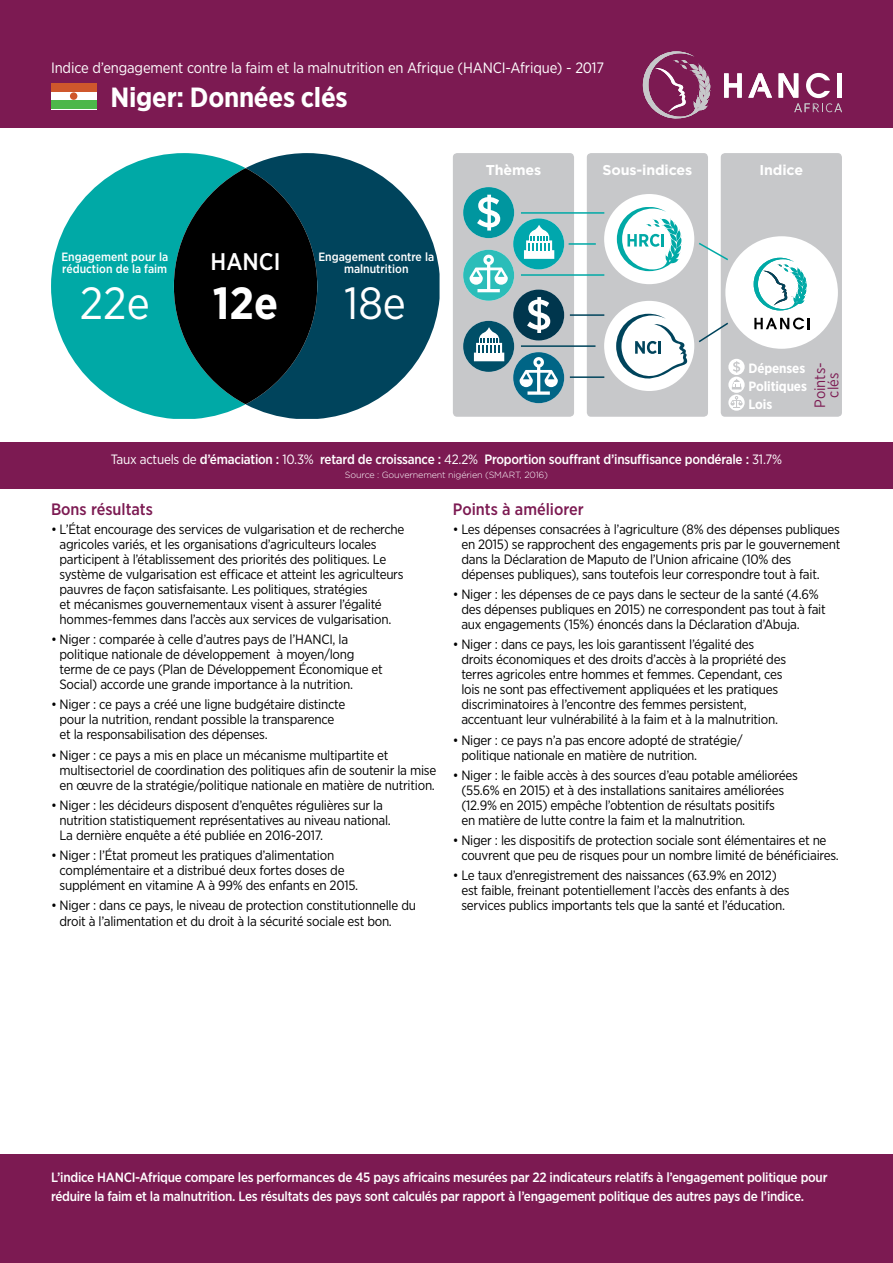
<style>
.page{position:relative;width:893px;height:1263px;background:#fff}
.page>*{position:absolute;margin:0;border:0;box-sizing:border-box;transform-origin:0 0}
.t1{font:45px "Gotham Narrow";color:#fff}
.t2{font:700 45px "Gotham Narrow";color:#fff}
.t3{font:700 27.75px "Gotham Narrow";letter-spacing:-.01em;color:#fff}
.t4{font:500 24px "Gotham Narrow";color:#fff}
.t5{font:500 16.5px "Gotham Narrow";color:#7c1a52}
.t6{font:15px "Gotham Narrow";letter-spacing:-.01em;color:#fff}
.t7{font:15px/13.5px "Gotham Narrow";color:#7c1a52;text-align:center}
.t8{font:700 14.25px "Gotham";letter-spacing:-.01em;color:#fff}
.t9{font:13.5px/15px "Gotham Narrow";letter-spacing:-.02em;color:#000}
.t10{font:500 13.5px/18.8px "Gotham Narrow";letter-spacing:-.02em;color:#fff}
.t11{font:700 13.5px/18px "Gotham Narrow";letter-spacing:-.01em;color:#fff}
.t12{font:500 12px/12px "Gotham Narrow";color:#fff}
.t13{font:300 9px "Gotham";letter-spacing:-.02em;color:#fff}
.s1{font-weight:400}
</style>
<div class="page">
<div style="left:721px;top:153px;width:121px;height:264px;background:#c7c8ca;border-radius:4px"></div>
<div style="left:587px;top:153px;width:121px;height:264px;background:#c7c8ca;border-radius:4px"></div>
<div style="left:453px;top:153px;width:121px;height:264px;background:#c7c8ca;border-radius:4px"></div>
<div style="left:725px;top:236px;width:113px;height:113px;background:#fff;border-radius:50%"></div>
<svg style="left:754px;top:318px;width:56px;height:11px"></svg>
<svg style="left:754px;top:258px;width:53px;height:52px"></svg>
<svg style="left:463px;top:187px;width:101px;height:216px"></svg>
<svg style="left:698px;top:321px;width:30px;height:23px"></svg>
<svg style="left:699px;top:241px;width:29px;height:21px"></svg>
<div style="left:604px;top:301px;width:90px;height:90px;background:#fff;border-radius:50%"></div>
<svg style="left:616px;top:314px;width:71px;height:65px"></svg>
<div style="left:604px;top:194px;width:90px;height:90px;background:#fff;border-radius:50%"></div>
<svg style="left:617px;top:207px;width:65px;height:64px"></svg>
<hr style="left:569px;top:243px;width:27px;height:2px;background:#00a9a6">
<hr style="left:570px;top:376px;width:34px;height:2px;background:#00445c">
<hr style="left:570px;top:314px;width:34px;height:2px;background:#00445c">
<hr style="left:521px;top:345px;width:74px;height:2px;background:#00445c">
<hr style="left:521px;top:274px;width:83px;height:2px;background:#00a9a6">
<hr style="left:521px;top:212px;width:83px;height:2px;background:#00a9a6">
<svg style="left:728px;top:359px;width:17px;height:52px"></svg>
<div style="left:0;top:1154px;width:893px;height:109px;background:#7c1a52"></div>
<div style="left:0;top:442px;width:893px;height:47px;background:#7c1a52"></div>
<div style="left:0;top:0;width:893px;height:128px;background:#7c1a52"></div>
<svg style="left:51px;top:153px;width:195px;height:266px;fill:#00a9a6"></svg>
<svg style="left:246px;top:153px;width:194px;height:266px;fill:#00445c"></svg>
<svg style="left:174px;top:168px;width:143px;height:236px;background:#002225"></svg>
<div style="left:51px;top:83px;width:45px;height:26px;background:#fff"></div>
<div style="left:51px;top:83px;width:45px;height:9px;background:#cf572c"></div>
<div style="left:70px;top:92px;width:7px;height:8px;background:#cf572c;border-radius:50%"></div>
<div style="left:51px;top:100px;width:45px;height:9px;background:#4db74a"></div>
<svg style="left:724px;top:73px;width:18px;height:25px"></svg>
<svg style="left:748px;top:73px;width:24px;height:25px"></svg>
<svg style="left:643px;top:51px;width:67px;height:68px"></svg>
<svg style="left:779px;top:73px;width:63px;height:39px"></svg>
<p class="t6" style="left:51px;top:58px;width:555px">Indice d’engagement contre la faim et la malnutrition en Afrique (HANCI-Afrique) - 2017</p>
<h2 class="t3" style="left:110px;top:79px;width:239px">Niger: Données clés</h2>
<p class="t12" style="left:61px;top:250px;width:108px">Engagement pour la réduction de la faim</p>
<h3 class="t4" style="left:211px;top:246px;width:71px">HANCI</h3>
<p class="t12" style="left:318px;top:250px;width:117px;text-align:center">Engagement contre la malnutrition</p>
<h1 class="t1" style="left:80px;top:275px;width:71px">22e</h1>
<h1 class="t2" style="left:213px;top:274px;width:67px">12e</h1>
<h1 class="t1" style="left:344px;top:275px;width:63px">18e</h1>
<p class="t8" style="left:486px;top:162px;width:57px">Thèmes</p>
<p class="t8" style="left:602px;top:162px;width:91px">Sous-indices</p>
<p class="t8" style="left:760px;top:162px;width:45px">Indice</p>
<p class="t11" style="left:748px;top:359px;width:60px">Dépenses<br>Politiques<br>Lois</p>
<p class="t7" style="left:813px;top:408px;width:47px;rotate:-90deg">Points&shy;clés</p>
<p class="t10" style="left:111px;top:450px;width:673px"><span class="s1">Taux actuels de</span> d’émaciation : <span class="s1">10.3%</span> retard de croissance : <span class="s1">42.2%</span> Proportion souffrant d’insuffisance pondérale : <span class="s1">31.7%</span></p>
<p class="t13" style="left:345px;top:470px;width:205px">Source : Gouvernement nigérien (SMART, 2016)</p>
<p class="t5" style="left:51px;top:499px;width:103px">Bons résultats</p>
<p class="t9" style="left:60px;top:522px;width:346px;text-indent:-9px">• L’État encourage des services de vulgarisation et de recherche agricoles variés, et les organisations d’agriculteurs locales participent à l’établissement des priorités des politiques. Le système de vulgarisation est efficace et atteint les agriculteurs pauvres de façon satisfaisante. Les politiques, stratégies<br>et mécanismes gouvernementaux visent à assurer l’égalité hommes-femmes dans l’accès aux services de vulgarisation.</p>
<p class="t9" style="left:60px;top:632px;width:325px;text-indent:-9px">• Niger : comparée à celle d’autres pays de l’HANCI, la politique nationale de développement à moyen/long terme de ce pays (Plan de Développement Économique et Social) accorde une grande importance à la nutrition.</p>
<p class="t9" style="left:60px;top:697px;width:287px;text-indent:-9px">• Niger : ce pays a créé une ligne budgétaire distincte pour la nutrition, rendant possible la transparence et la responsabilisation des dépenses.</p>
<p class="t9" style="left:60px;top:747px;width:378px;text-indent:-9px">• Niger : ce pays a mis en place un mécanisme multipartite et multisectoriel de coordination des politiques afin de soutenir la mise en œuvre de la stratégie/politique nationale en matière de nutrition.</p>
<p class="t9" style="left:60px;top:797px;width:333px;text-indent:-9px">• Niger : les décideurs disposent d’enquêtes régulières sur la nutrition statistiquement représentatives au niveau national.<br>La dernière enquête a été publiée en 2016-2017.</p>
<p class="t9" style="left:60px;top:847px;width:300px;text-indent:-9px">• Niger : l’État promeut les pratiques d’alimentation complémentaire et a distribué deux fortes doses de supplément en vitamine A à 99% des enfants en 2015.</p>
<p class="t9" style="left:60px;top:897px;width:358px;line-height:15.8px;text-indent:-9px">• Niger : dans ce pays, le niveau de protection constitutionnelle du droit à l’alimentation et du droit à la sécurité sociale est bon.</p>
<p class="t5" style="left:453px;top:499px;width:132px">Points à améliorer</p>
<p class="t9" style="left:461px;top:522px;width:381px;text-indent:-9px">• Les dépenses consacrées à l’agriculture (8% des dépenses publiques en 2015) se rapprochent des engagements pris par le gouvernement dans la Déclaration de Maputo de l’Union africaine (10% des dépenses publiques), sans toutefois leur correspondre tout à fait.</p>
<p class="t9" style="left:461px;top:587px;width:366px;text-indent:-9px">• Niger : les dépenses de ce pays dans le secteur de la santé (4.6% des dépenses publiques en 2015) ne correspondent pas tout à fait aux engagements (15%) énoncés dans la Déclaration d’Abuja.</p>
<p class="t9" style="left:461px;top:637px;width:326px;text-indent:-9px">• Niger : dans ce pays, les lois garantissent l’égalité des droits économiques et des droits d’accès à la propriété des terres agricoles entre hommes et femmes. Cependant, ces lois ne sont pas effectivement appliquées et les pratiques discriminatoires à l’encontre des femmes persistent, accentuant leur vulnérabilité à la faim et à la malnutrition.</p>
<p class="t9" style="left:461px;top:732px;width:283px;text-indent:-9px">• Niger : ce pays n’a pas encore adopté de stratégie/ politique nationale en matière de nutrition.</p>
<p class="t9" style="left:461px;top:767px;width:338px;text-indent:-9px">• Niger : le faible accès à des sources d’eau potable améliorées (55.6% en 2015) et à des installations sanitaires améliorées (12.9% en 2015) empêche l’obtention de résultats positifs<br>en matière de lutte contre la faim et la malnutrition.</p>
<p class="t9" style="left:461px;top:832px;width:379px;text-indent:-9px">• Niger : les dispositifs de protection sociale sont élémentaires et ne couvrent que peu de risques pour un nombre limité de bénéficiaires.</p>
<p class="t9" style="left:461px;top:867px;width:330px;text-indent:-9px">• Le taux d’enregistrement des naissances (63.9% en 2012) est faible, freinant potentiellement l’accès des enfants à des services publics importants tels que la santé et l’éducation.</p>
<p class="t10" style="left:51px;top:1168px;width:778px">L’indice HANCI-Afrique compare les performances de 45 pays africains mesurées par 22 indicateurs relatifs à l’engagement politique pour réduire la faim et la malnutrition. Les résultats des pays sont calculés par rapport à l’engagement politique des autres pays de l’indice.</p>
</div>
